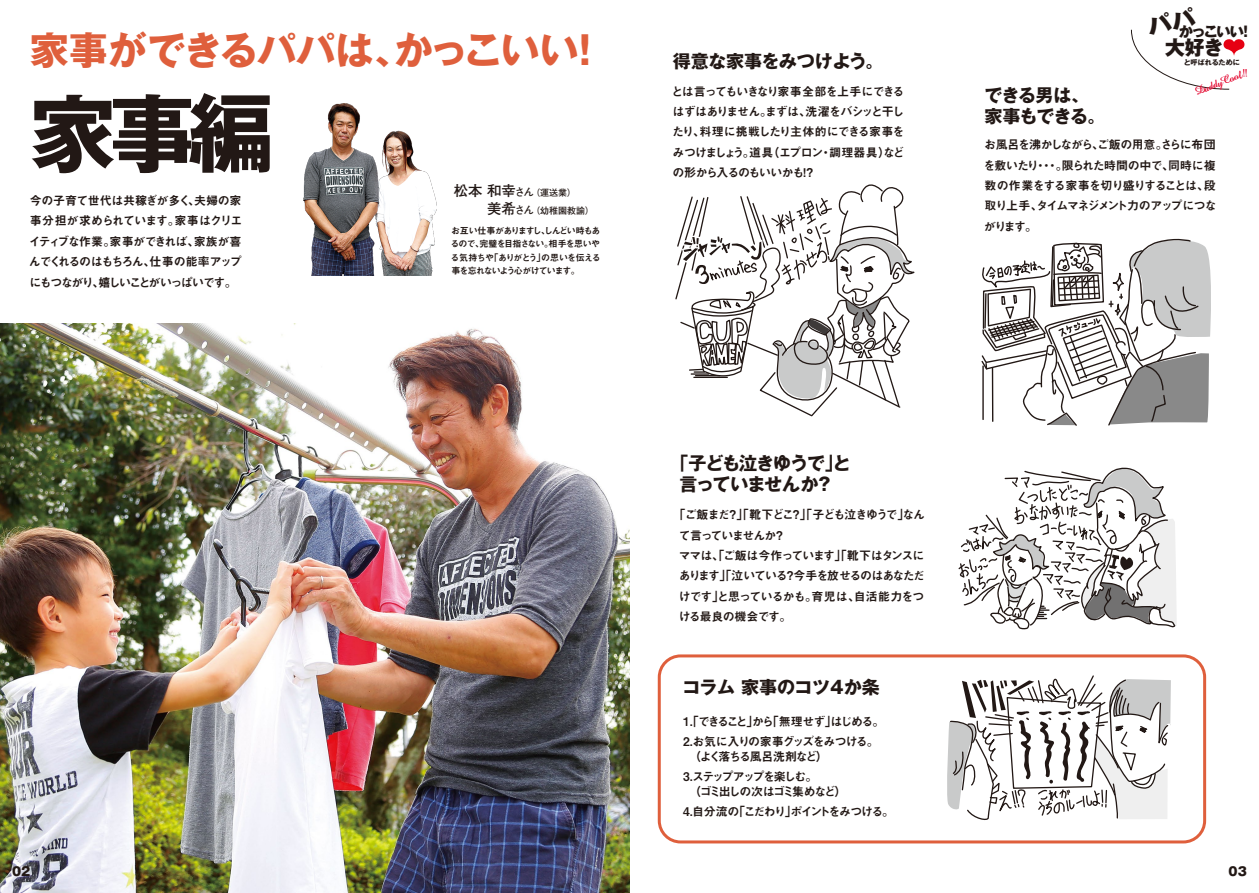
<style>
.page{position:relative;width:1259px;height:893px;background:#fff}
.page>*{position:absolute;margin:0;border:0;box-sizing:border-box;transform-origin:0 0}
.t1{font:700 85.95px "Gothic MB101 Pro";color:#221815}
.t2{font:700 39px "Gothic MB101 Pro";letter-spacing:-.02em;color:#df5f3c}
.t3{font:800 19.8px "Gothic MB101 Pro";color:#221815}
.t4{font:700 18px/21px "Gothic MB101 Pro";letter-spacing:-.06em;color:#221815;text-align:center}
.t5{font:700 18px/21px "Gothic MB101 Pro";letter-spacing:-.055em;color:#221815}
.t6{font:700 18px "Gothic MB101 Pro";letter-spacing:-.03em;color:#221815}
.t7{font:700 18px "Gothic MB101 Pro";color:#221815}
.t8{font:800 14.25px "Gothic MB101 Pro";letter-spacing:-.12em;color:#221815}
.t9{font:12px/20.4px "Midashi Go Pr 6 N MB31";letter-spacing:-.105em;color:#221815;text-align:justify}
.t10{font:12px/20.4px "Midashi Go Pr 6 N MB31";letter-spacing:-.13em;color:#221815}
.t11{font:12px/20.4px "Midashi Go Pr 6 N MB31";letter-spacing:-.135em;color:#221815}
.t12{font:800 12px "Gothic MB101 Pro";color:#221815}
.t13{font:11.25px "Amazone BT";color:#e60012}
.t14{font:9px/13.5px "Midashi Go Pr 6 N MB31";letter-spacing:-.09em;color:#221815;text-align:justify}
.t15{font:700 9px/18px "Futo Go B101 Pro";color:#221815}
.t16{font:700 7.05px "Gothic MB101 Pro";color:#221815}
.s1{font-size:14.4px}
.s2{font-size:10.8px}
</style>
<div class="page">
<img style="left:0;top:324px;width:629px;height:569px">
<img style="left:304px;top:103px;width:132px;height:173px">
<div style="left:658px;top:654px;width:548px;height:189px;border:3px solid #df5f3c;border-radius:21px"></div>
<svg style="left:675px;top:184px;width:240px;height:233px"></svg>
<svg style="left:981px;top:238px;width:230px;height:188px"></svg>
<svg style="left:945px;top:468px;width:232px;height:353px"></svg>
<svg style="left:1131px;top:29px;width:114px;height:61px"></svg>
<h2 class="t2" style="left:30px;top:18px;width:576px">家事ができるパパは、かっこいい！</h2>
<h1 class="t1" style="left:30px;top:62px;width:246px">家事編</h1>
<p class="t9" style="left:29px;top:190px;width:215px">今の子育て世代は共稼ぎが多く、夫婦の家事分担が求められています。家事はクリエイティブな作業。家事ができれば、家族が喜んでくれるのはもちろん、仕事の能率アップにもつながり、嬉しいことがいっぱいです。</p>
<p class="t15" style="left:487px;top:183px;width:108px;text-indent:-33px"><span class="s1">松本 和幸</span><span class="s2">さん</span>（運送業）<br><span class="s1">美希</span><span class="s2">さん</span>（幼稚園教諭）</p>
<p class="t14" style="left:450px;top:223px;width:152px">お互い仕事がありますし、しんどい時もあるので、完璧を目指さない。相手を思いやる気持ちや「ありがとう」の思いを伝える事を忘れないよう心がけています。</p>
<h3 class="t6" style="left:673px;top:47px;width:212px">得意な家事をみつけよう。</h3>
<p class="t9" style="left:671px;top:80px;width:235px">とは言ってもいきなり家事全部を上手にできるはずはありません。まずは、洗濯をバシッと干したり、料理に挑戦したり主体的にできる家事をみつけましょう。道具（エプロン・調理器具）などの形から入るのもいいかも!?</p>
<p class="t8" style="left:1178px;top:19px;width:71px">かっこいい!</p>
<h3 class="t3" style="left:1165px;top:31px;width:60px">大好き</h3>
<p class="t13" style="left:1193px;top:86px;width:57px;rotate:-21deg">DaddyCool!!</p>
<p class="t16" style="left:1184px;top:57px;width:57px">と呼ばれるために</p>
<h3 class="t5" style="left:984px;top:82px;width:122px">できる男は、家事もできる。</h3>
<p class="t9" style="left:983px;top:134px;width:235px">お風呂を沸かしながら、ご飯の用意。さらに布団を敷いたり・・・。限られた時間の中で、同時に複数の作業をする家事を切り盛りすることは、段取り上手、タイムマネジメント力のアップにつながります。</p>
<h3 class="t4" style="left:670px;top:451px;width:182px">「子ども泣きゆうで」と言っていませんか？</h3>
<p class="t9" style="left:679px;top:504px;width:248px;text-align:left;text-indent:-5px">「ご飯まだ？」「靴下どこ？」「子ども泣きゆうで」なんて言っていませんか？<br>ママは、「ご飯は今作っています」「靴下はタンスにあります」「泣いている？今手を放せるのはあなただけです」と思っているかも。育児は、自活能力をつける最良の機会です。</p>
<h3 class="t7" style="left:682px;top:672px;width:199px">コラム 家事のコツ4か条</h3>
<p class="t9" style="left:683px;top:711px;width:203px">1.「できること」から「無理せず」はじめる。<br>2.お気に入りの家事グッズをみつける。</p>
<p class="t11" style="left:683px;top:746px;width:146px">　（よく落ちる風呂洗剤など）<br>3.ステップアップを楽しむ。</p>
<p class="t10" style="left:683px;top:780px;width:213px">　（ゴミ出しの次はゴミ集めなど）<br>4.自分流の「こだわり」ポイントをみつける。</p>
<p class="t12" style="left:12px;top:861px;width:20px">02</p>
<p class="t12" style="left:1228px;top:861px;width:20px">03</p>
</div>
